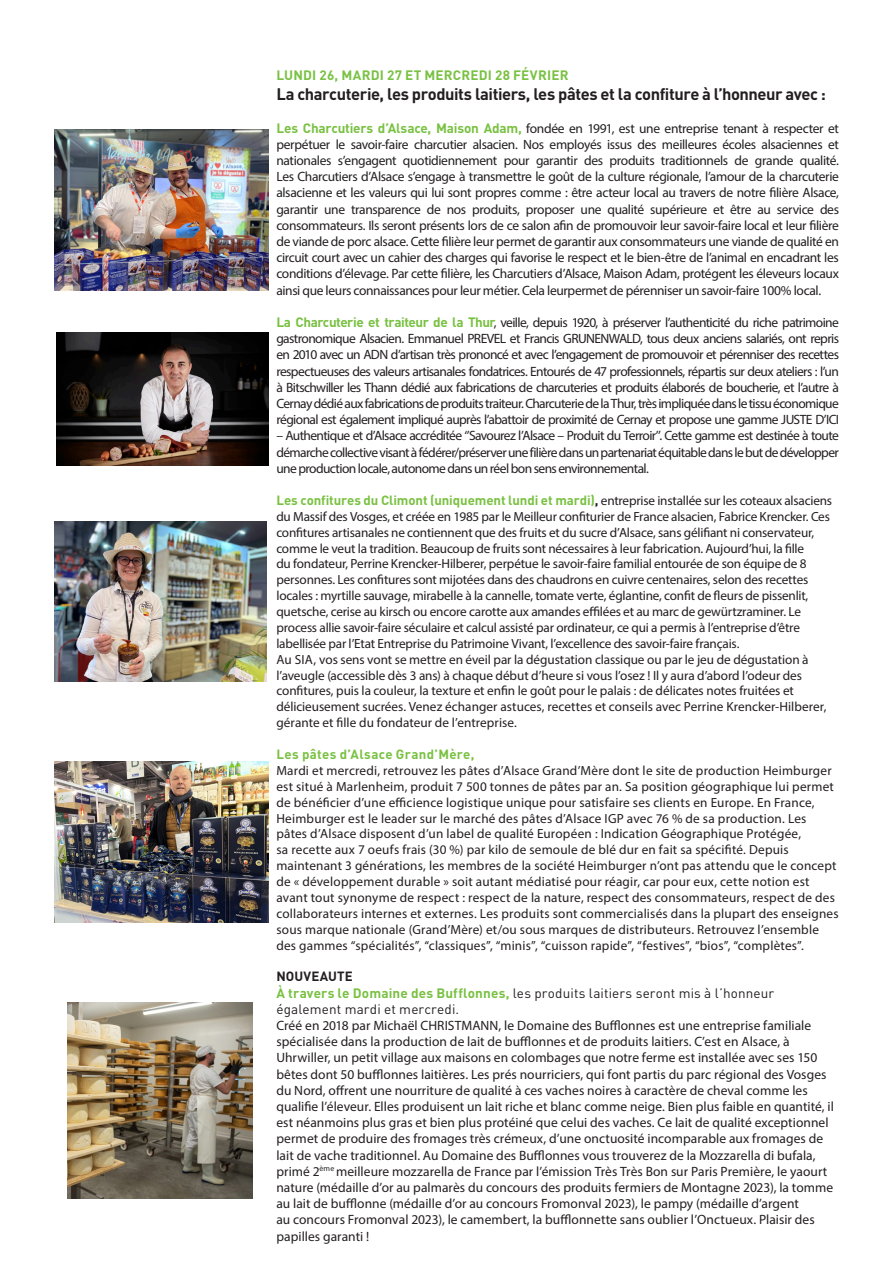
<style>
.page{position:relative;width:893px;height:1263px;background:#fff}
.page>*{position:absolute;margin:0;border:0;box-sizing:border-box;transform-origin:0 0}
.BODY_COPY{font:700 16.5px "DIN";letter-spacing:-.025em;color:#231f20}
.BODY_COPY-2{font:13.5px/16.2px "Myriad Pro";color:#231f20;text-align:justify}
.BODY_COPY-3{font:13.5px/16.2px "DIN";letter-spacing:.01em;color:#231f20}
.INTERTITRE{font:700 13.5px "DIN";letter-spacing:.01em;color:#79c142}
.BODY_COPY-4{font:13.2px/15.9px "Myriad Pro";color:#231f20}
.BODY_COPY-5{font:700 13.2px "DIN";letter-spacing:.025em;color:#79c142}
.BODY_COPY-6{font:700 13.2px "DIN";letter-spacing:.01em;color:#231f20}
.s1{font-family:"DIN";font-weight:700;color:#79c142}
.s2{font-family:"DIN";font-weight:700}
.s3{font-weight:700;color:#79c142}
</style>
<div class="page">
<img style="left:54px;top:522px;width:213px;height:159px">
<img style="left:54px;top:130px;width:214px;height:161px">
<img style="left:56px;top:332px;width:212px;height:134px">
<img style="left:68px;top:1002px;width:185px;height:197px">
<img style="left:54px;top:761px;width:214px;height:161px">
<p class="INTERTITRE" style="left:276px;top:67px;width:294px">LUNDI 26, MARDI 27 ET MERCREDI 28 FÉVRIER</p>
<p class="BODY_COPY" style="left:276px;top:83px;width:551px">La charcuterie, les produits laitiers, les pâtes et la confiture à l’honneur avec :</p>
<p class="BODY_COPY-2" style="left:276px;top:120px;width:564px"><span class="s1">Les Charcutiers d’Alsace, Maison Adam,</span> fondée en 1991, est une entreprise tenant à respecter et perpétuer le savoir-faire charcutier alsacien. Nos employés issus des meilleures écoles alsaciennes et nationales s’engagent quotidiennement pour garantir des produits traditionnels de grande qualité.<br>Les Charcutiers d’Alsace s’engage à transmettre le goût de la culture régionale, l’amour de la charcuterie alsacienne et les valeurs qui lui sont propres comme : être acteur local au travers de notre filière Alsace, garantir une transparence de nos produits, proposer une qualité supérieure et être au service des consommateurs. Ils seront présents lors de ce salon afin de promouvoir leur savoir-faire local et leur filière de viande de porc alsace. Cette filière leur permet de garantir aux consommateurs une viande de qualité en circuit court avec un cahier des charges qui favorise le respect et le bien-être de l’animal en encadrant les conditions d’élevage. Par cette filière, les Charcutiers d’Alsace, Maison Adam, protégent les éleveurs locaux ainsi que leurs connaissances pour leur métier. Cela leurpermet de pérenniser un savoir-faire 100% local.</p>
<p class="BODY_COPY-2" style="left:276px;top:314px;width:564px"><span class="s1">La Charcuterie et traiteur de la Thur</span>, veille, depuis 1920, à préserver l’authenticité du riche patrimoine gastronomique Alsacien. Emmanuel PREVEL et Francis GRUNENWALD, tous deux anciens salariés, ont repris en 2010 avec un ADN d’artisan très prononcé et avec l’engagement de promouvoir et pérenniser des recettes respectueuses des valeurs artisanales fondatrices. Entourés de 47 professionnels, répartis sur deux ateliers : l’un à Bitschwiller les Thann dédié aux fabrications de charcuteries et produits élaborés de boucherie, et l’autre à Cernay dédié aux fabrications de produits traiteur. Charcuterie de la Thur, très impliquée dans le tissu économique régional est également impliqué auprès l’abattoir de proximité de Cernay et propose une gamme JUSTE D’ICI</p>
<p class="BODY_COPY-2" style="left:276px;top:427px;width:564px">– Authentique et d’Alsace accréditée ‘’Savourez l’Alsace – Produit du Terroir’’. Cette gamme est destinée à toute démarche collective visant à fédérer/préserver une filière dans un partenariat équitable dans le but de développer une production locale, autonome dans un réel bon sens environnemental.</p>
<p class="BODY_COPY-4" style="left:276px;top:492px;width:557px"><span class="s1">Les confitures du Climont (uniquement lundi et mardi)</span><span class="s2">,</span> entreprise installée sur les coteaux alsaciens du Massif des Vosges, et créée en 1985 par le Meilleur confiturier de France alsacien, Fabrice Krencker. Ces confitures artisanales ne contiennent que des fruits et du sucre d’Alsace, sans gélifiant ni conservateur, comme le veut la tradition. Beaucoup de fruits sont nécessaires à leur fabrication. Aujourd’hui, la fille<br>du fondateur, Perrine Krencker-Hilberer, perpétue le savoir-faire familial entourée de son équipe de 8 personnes. Les confitures sont mijotées dans des chaudrons en cuivre centenaires, selon des recettes locales : myrtille sauvage, mirabelle à la cannelle, tomate verte, églantine, confit de fleurs de pissenlit, quetsche, cerise au kirsch ou encore carotte aux amandes effilées et au marc de gewürtzraminer. Le process allie savoir-faire séculaire et calcul assisté par ordinateur, ce qui a permis à l’entreprise d’être labellisée par l’Etat Entreprise du Patrimoine Vivant, l’excellence des savoir-faire français.</p>
<p class="BODY_COPY-4" style="left:276px;top:651px;width:552px">Au SIA, vos sens vont se mettre en éveil par la dégustation classique ou par le jeu de dégustation à l’aveugle (accessible dès 3 ans) à chaque début d’heure si vous l’osez ! Il y aura d’abord l’odeur des confitures, puis la couleur, la texture et enfin le goût pour le palais : de délicates notes fruitées et délicieusement sucrées. Venez échanger astuces, recettes et conseils avec Perrine Krencker-Hilberer, gérante et fille du fondateur de l’entreprise.</p>
<p class="BODY_COPY-5" style="left:276px;top:746px;width:200px">Les pâtes d’Alsace Grand’Mère,</p>
<p class="BODY_COPY-4" style="left:276px;top:762px;width:564px">Mardi et mercredi, retrouvez les pâtes d’Alsace Grand’Mère dont le site de production Heimburger est situé à Marlenheim, produit 7 500 tonnes de pâtes par an. Sa position géographique lui permet de bénéficier d’une efficience logistique unique pour satisfaire ses clients en Europe. En France, Heimburger est le leader sur le marché des pâtes d’Alsace IGP avec 76 % de sa production. Les pâtes d’Alsace disposent d’un label de qualité Européen : Indication Géographique Protégée,<br>sa recette aux 7 oeufs frais (30 %) par kilo de semoule de blé dur en fait sa spécifité. Depuis maintenant 3 générations, les membres de la société Heimburger n’ont pas attendu que le concept de « développement durable » soit autant médiatisé pour réagir, car pour eux, cette notion est avant tout synonyme de respect : respect de la nature, respect des consommateurs, respect de des collaborateurs internes et externes. Les produits sont commercialisés dans la plupart des enseignes sous marque nationale (Grand’Mère) et/ou sous marques de distributeurs. Retrouvez l’ensemble des gammes “spécialités”, “classiques”, “minis”, “cuisson rapide”, “festives”, “bios”, “complètes”.</p>
<p class="BODY_COPY-6" style="left:276px;top:968px;width:78px">NOUVEAUTE</p>
<p class="BODY_COPY-3" style="left:276px;top:984px;width:499px"><span class="s3">À travers le Domaine des Bufflonnes,</span> les produits laitiers seront mis à l’honneur également mardi et mercredi.</p>
<p class="BODY_COPY-2" style="left:276px;top:1017px;width:559px;text-align:left">Créé en 2018 par Michaël CHRISTMANN, le Domaine des Bufflonnes est une entreprise familiale spécialisée dans la production de lait de bufflonnes et de produits laitiers. C’est en Alsace, à Uhrwiller, un petit village aux maisons en colombages que notre ferme est installée avec ses 150 bêtes dont 50 bufflonnes laitières. Les prés nourriciers, qui font partis du parc régional des Vosges du Nord, offrent une nourriture de qualité à ces vaches noires à caractère de cheval comme les qualifie l’éleveur. Elles produisent un lait riche et blanc comme neige. Bien plus faible en quantité, il est néanmoins plus gras et bien plus protéiné que celui des vaches. Ce lait de qualité exceptionnel permet de produire des fromages très crémeux, d’une onctuosité incomparable aux fromages de lait de vache traditionnel. Au Domaine des Bufflonnes vous trouverez de la Mozzarella di bufala, primé 2<sup>ème</sup> meilleure mozzarella de France par l’émission Très Très Bon sur Paris Première, le yaourt nature (médaille d’or au palmarès du concours des produits fermiers de Montagne 2023), la tomme au lait de bufflonne (médaille d’or au concours Fromonval 2023), le pampy (médaille d’argent<br>au concours Fromonval 2023), le camembert, la bufflonnette sans oublier l’Onctueux. Plaisir des papilles garanti !</p>
</div>
